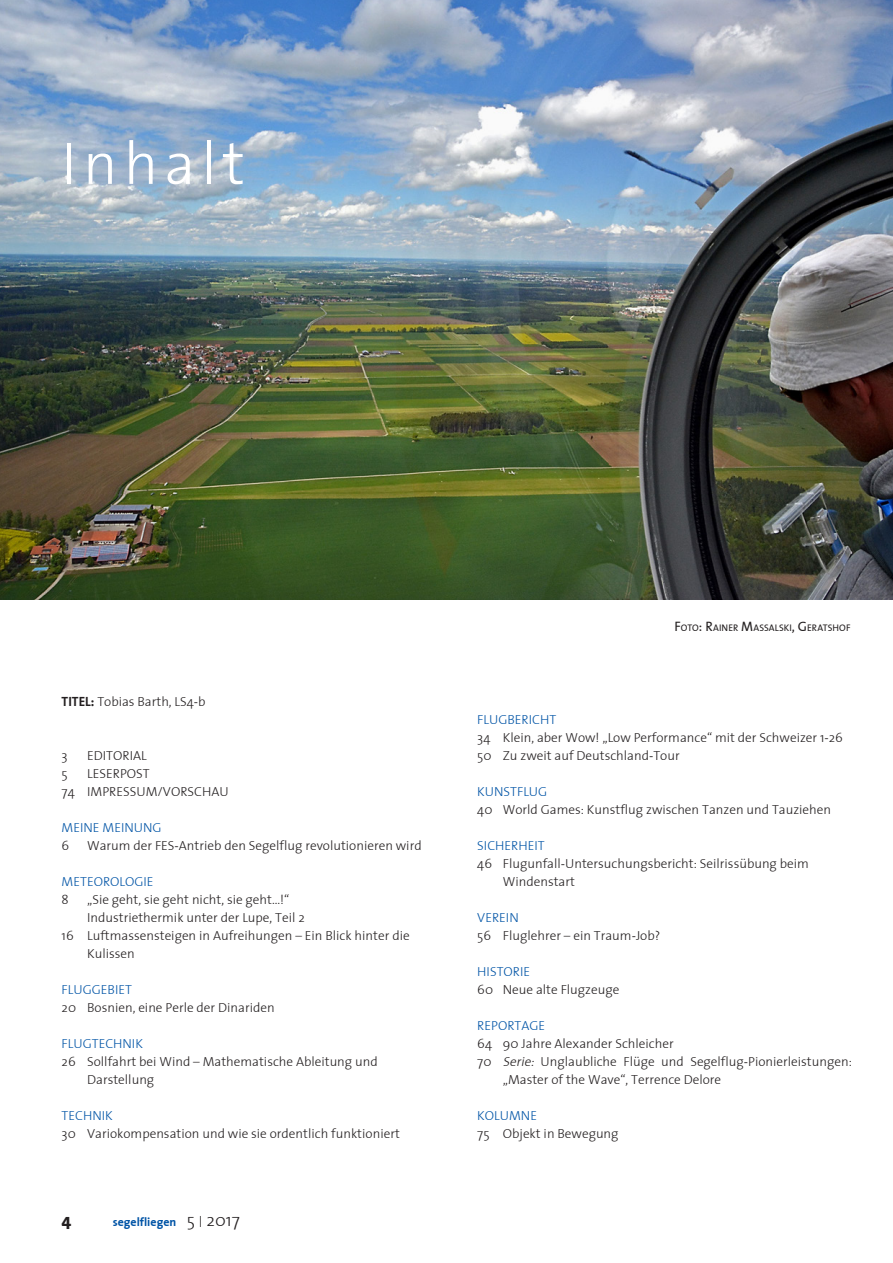
<style>
.page{position:relative;width:893px;height:1263px;background:#fff}
.page>*{position:absolute;margin:0;border:0;box-sizing:border-box;transform-origin:0 0}
.t1{font:60px "The Sans Light Plain";letter-spacing:.1em;color:#fff}
.t2{font:17.55px "The Sans Extra Bold Plain";color:#231f20}
.Inhalt_Artikel{font:13.2px/18px "The Sans Light Plain";color:#231f20}
.Inhalt_Artikel-2{font:13.2px "The Sans Light Plain";color:#0154a6}
.t3{font:12px "The Sans Bold Plain";color:#0154a6}
.Autor{font:9.45px "The Sans Caps";letter-spacing:.005em;color:#231f20}
.s1{font-family:"The Sans Bold Plain"}
.s2{font-family:"The Sans Light Plain";font-size:17.55px;color:#231f20}
.s3{font-family:"The Sans Extra Light Plain";font-size:15px;color:#231f20}
.s4{font-size:13.5px}
.s5{font-style:italic}
</style>
<div class="page">
<img style="left:0;top:0;width:893px;height:600px">
<p class="t1" style="left:62px;top:114px;width:185px">Inhalt</p>
<p class="Inhalt_Artikel" style="left:62px;top:692px;width:145px"><span class="s1">TITEL:</span> Tobias Barth, LS4-b</p>
<p class="Inhalt_Artikel" style="left:62px;top:746px;width:8px">3</p>
<p class="Inhalt_Artikel" style="left:87px;top:746px;width:61px">EDITORIAL</p>
<p class="Inhalt_Artikel" style="left:62px;top:764px;width:8px">5</p>
<p class="Inhalt_Artikel" style="left:87px;top:764px;width:64px">LESERPOST</p>
<p class="Inhalt_Artikel" style="left:62px;top:782px;width:168px">74 IMPRESSUM/VORSCHAU</p>
<p class="Inhalt_Artikel-2" style="left:62px;top:816px;width:101px">MEINE MEINUNG</p>
<p class="Inhalt_Artikel" style="left:62px;top:836px;width:9px">6</p>
<p class="Inhalt_Artikel" style="left:87px;top:836px;width:336px">Warum der FES-Antrieb den Segelflug revolutionieren wird</p>
<p class="Inhalt_Artikel-2" style="left:62px;top:870px;width:93px">METEOROLOGIE</p>
<p class="Inhalt_Artikel" style="left:62px;top:890px;width:9px">8</p>
<p class="Inhalt_Artikel" style="left:87px;top:890px;width:204px">„Sie geht, sie geht nicht, sie geht...!“</p>
<p class="Inhalt_Artikel" style="left:87px;top:908px;width:219px">Industriethermik unter der Lupe, Teil 2</p>
<p class="Inhalt_Artikel" style="left:62px;top:926px;width:349px">16 Luftmassensteigen in Aufreihungen – Ein Blick hinter die</p>
<p class="Inhalt_Artikel" style="left:87px;top:944px;width:49px">Kulissen</p>
<p class="Inhalt_Artikel-2" style="left:62px;top:979px;width:72px">FLUGGEBIET</p>
<p class="Inhalt_Artikel" style="left:62px;top:998px;width:214px">20 Bosnien, eine Perle der Dinariden</p>
<p class="Inhalt_Artikel-2" style="left:62px;top:1033px;width:83px">FLUGTECHNIK</p>
<p class="Inhalt_Artikel" style="left:62px;top:1052px;width:318px">26 Sollfahrt bei Wind – Mathematische Ableitung und</p>
<p class="Inhalt_Artikel" style="left:87px;top:1070px;width:69px">Darstellung</p>
<p class="Inhalt_Artikel-2" style="left:62px;top:1105px;width:53px">TECHNIK</p>
<p class="Inhalt_Artikel" style="left:62px;top:1124px;width:340px">30 Variokompensation und wie sie ordentlich funktioniert</p>
<p class="t2" style="left:62px;top:1205px;width:11px">4</p>
<p class="t3" style="left:113px;top:1212px;width:129px">segelfliegen <span class="s2">5</span> <span class="s3">l</span> <span class="s2">2017</span></p>
<p class="Autor" style="left:674px;top:620px;width:176px"><span class="s4">F</span>OTO<span class="s4">: R</span>AINER <span class="s4">M</span>ASSALSKI<span class="s4">, G</span>ERATSHOF</p>
<p class="Inhalt_Artikel-2" style="left:477px;top:708px;width:80px">FLUGBERICHT</p>
<p class="Inhalt_Artikel" style="left:477px;top:728px;width:367px">34 Klein, aber Wow! „Low Performance“ mit der Schweizer 1-26</p>
<p class="Inhalt_Artikel" style="left:477px;top:746px;width:204px">50 Zu zweit auf Deutschland-Tour</p>
<p class="Inhalt_Artikel-2" style="left:477px;top:780px;width:71px">KUNSTFLUG</p>
<p class="Inhalt_Artikel" style="left:477px;top:800px;width:355px">40 World Games: Kunstflug zwischen Tanzen und Tauziehen</p>
<p class="Inhalt_Artikel-2" style="left:477px;top:834px;width:69px">SICHERHEIT</p>
<p class="Inhalt_Artikel" style="left:477px;top:854px;width:333px">46 Flugunfall-Untersuchungsbericht: Seilrissübung beim</p>
<p class="Inhalt_Artikel" style="left:503px;top:872px;width:74px">Windenstart</p>
<p class="Inhalt_Artikel-2" style="left:477px;top:906px;width:43px">VEREIN</p>
<p class="Inhalt_Artikel" style="left:477px;top:926px;width:184px">56 Fluglehrer – ein Traum-Job?</p>
<p class="Inhalt_Artikel-2" style="left:477px;top:961px;width:54px">HISTORIE</p>
<p class="Inhalt_Artikel" style="left:477px;top:980px;width:144px">60 Neue alte Flugzeuge</p>
<p class="Inhalt_Artikel-2" style="left:477px;top:1015px;width:69px">REPORTAGE</p>
<p class="Inhalt_Artikel" style="left:477px;top:1034px;width:198px">64 90 Jahre Alexander Schleicher</p>
<p class="Inhalt_Artikel" style="left:503px;top:1052px;width:351px;text-indent:-26px">70 <span class="s5">Serie:</span> Unglaubliche Flüge und Segelflug-Pionierleistungen: „Master of the Wave“, Terrence Delore</p>
<p class="Inhalt_Artikel-2" style="left:477px;top:1105px;width:61px">KOLUMNE</p>
<p class="Inhalt_Artikel" style="left:477px;top:1124px;width:143px">75 Objekt in Bewegung</p>
</div>
